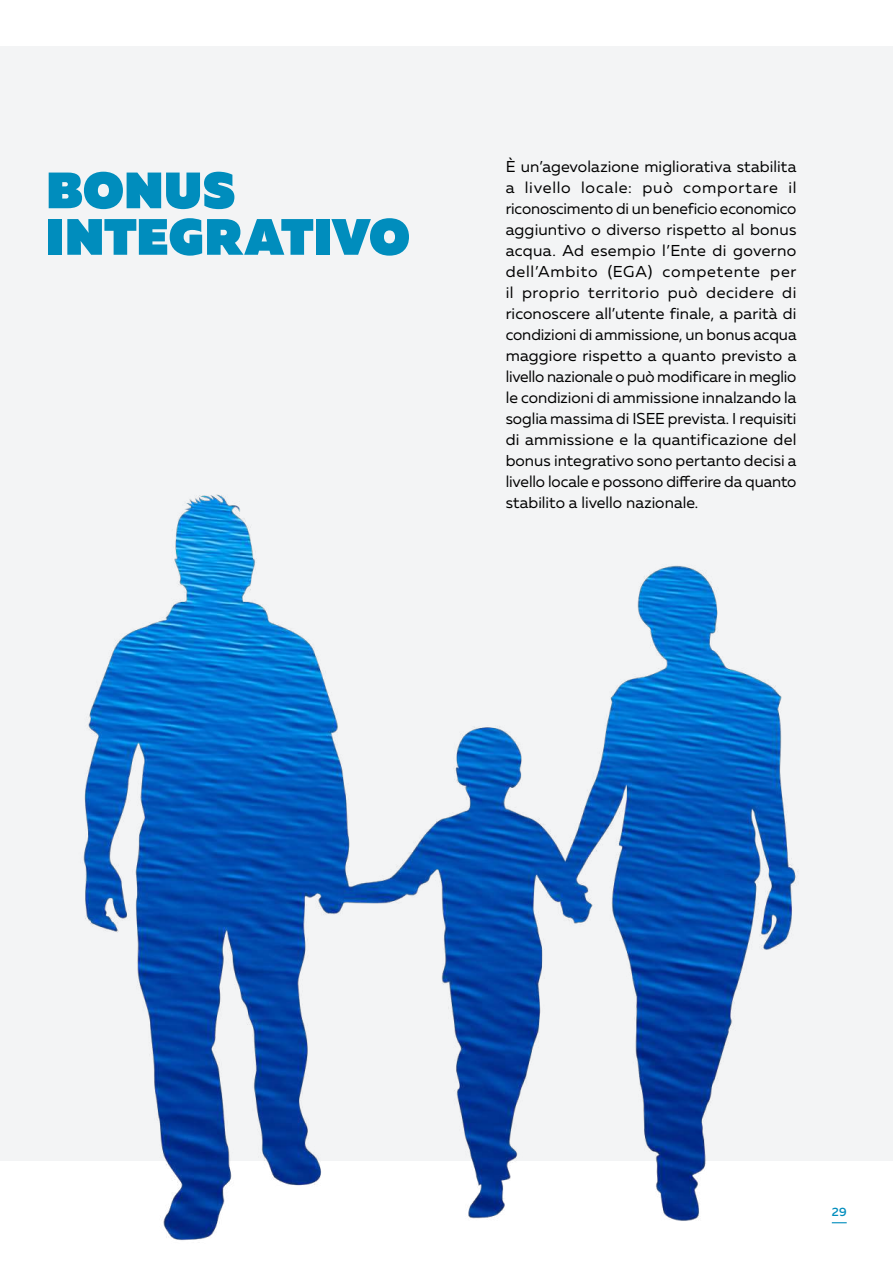
<style>
.page{position:relative;width:893px;height:1263px;background:#fff}
.page>*{position:absolute;margin:0;border:0;box-sizing:border-box;transform-origin:0 0}
.t1{font:800 51px/46.5px "Muller";letter-spacing:.005em;color:#008dbd}
.t2{font:15.75px/21px "Muller";letter-spacing:-.005em;color:#000;text-align:justify}
.t3{font:500 12px "Muller";color:#008dbd}
</style>
<div class="page">
<div style="left:0;top:46px;width:893px;height:1115px;background:#f3f4f5"></div>
<img style="left:83px;top:494px;width:764px;height:747px">
<h1 class="t1" style="left:47px;top:168px;width:365px">BONUS<br>INTEGRATIVO</h1>
<p class="t2" style="left:506px;top:156px;width:292px">È un’agevolazione migliorativa stabilita a livello locale: può comportare il riconoscimento di un beneficio economico aggiuntivo o diverso rispetto al bonus acqua. Ad esempio l’Ente di governo dell’Ambito (EGA) competente per il proprio territorio può decidere di riconoscere all’utente finale, a parità di condizioni di ammissione, un bonus acqua maggiore rispetto a quanto previsto a livello nazionale o può modificare in meglio le condizioni di ammissione innalzando la soglia massima di ISEE prevista. I requisiti di ammissione e la quantificazione del bonus integrativo sono pertanto decisi a livello locale e possono differire da quanto stabilito a livello nazionale.</p>
<p class="t3" style="left:832px;top:1205px;width:16px">29</p>
</div>
